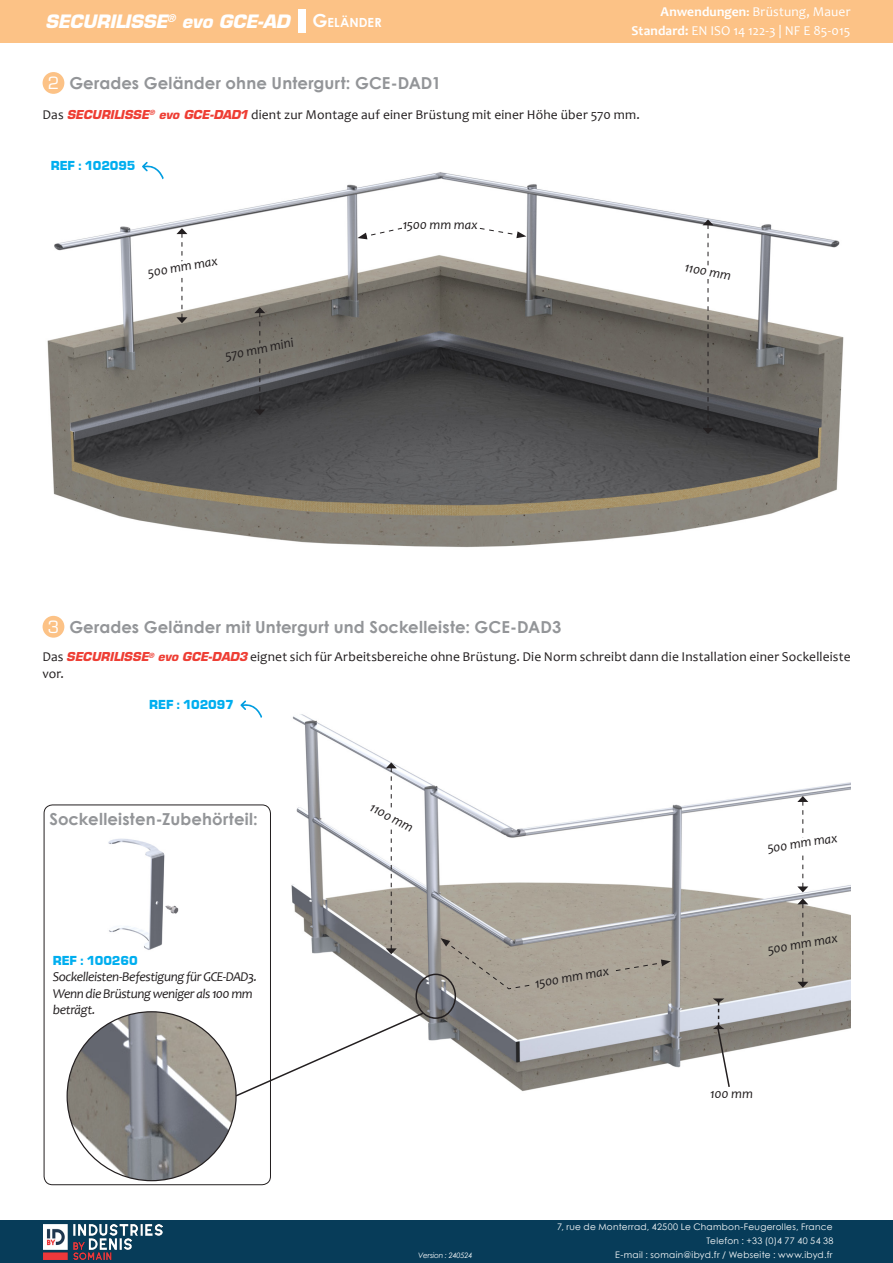
<style>
.page{position:relative;width:893px;height:1263px;background:#fff}
.page>*{position:absolute;margin:0;border:0;box-sizing:border-box;transform-origin:0 0}
.t1{font:italic 700 18px "Eurostile LT Std";letter-spacing:-.01em;color:#fff}
.t2{font:700 16.5px "Century Gothic";letter-spacing:.01em;color:#939598}
.t3{font:16.5px "Eurostile";color:#fff}
.t4{font:13.5px/16.2px "Candara";letter-spacing:.01em;color:#231f20}
.t5{font:italic 13.5px "Candara";letter-spacing:-.03em;color:#231f20}
.t6{font:13.5px/18.9px "Candara";letter-spacing:.01em;color:#fff;text-align:right}
.t7{font:900 13.5px "Eurostile Becker";letter-spacing:-.01em;color:#00aeef}
.t8{font:italic 13.5px "Candara";letter-spacing:-.01em;color:#231f20}
.t9{font:700 12.6px "Century Gothic";letter-spacing:.01em;color:#fff}
.t10{font:9px/13.8px "Century Gothic";letter-spacing:.03em;color:#fff;text-align:right}
.t11{font:italic 7.5px "Century Gothic";letter-spacing:-.025em;color:#fff}
.s1{font-size:18px}
.s2{font-weight:700}
.s3{font-weight:700;font-size:12px}
.s4{font-family:"Eurostile LT Std";font-weight:700;font-style:italic;font-size:12px;color:#ee3e34}
</style>
<div class="page">
<div style="left:0;top:0;width:893px;height:43px;background:#fcc286"></div>
<div style="left:298px;top:10px;width:8px;height:23px;background:#fff"></div>
<div style="left:0;top:1220px;width:893px;height:43px;background:#073c59"></div>
<img style="left:43px;top:1225px;width:120px;height:34px">
<img style="left:291px;top:714px;width:559px;height:377px">
<img style="left:47px;top:172px;width:797px;height:376px">
<div style="left:44px;top:804px;width:227px;height:381px;border:1px solid #231f20;border-radius:9px"></div>
<svg style="left:683px;top:219px;width:50px;height:215px"></svg>
<svg style="left:757px;top:796px;width:92px;height:96px"></svg>
<svg style="left:761px;top:898px;width:83px;height:90px;background:#afa99e"></svg>
<svg style="left:365px;top:762px;width:52px;height:192px"></svg>
<svg style="left:713px;top:998px;width:18px;height:90px"></svg>
<svg style="left:138px;top:228px;width:160px;height:187px"></svg>
<svg style="left:357px;top:220px;width:169px;height:19px"></svg>
<img style="left:108px;top:838px;width:71px;height:112px">
<div style="left:43px;top:72px;width:21px;height:22px;background:#fcc286;border-radius:50%"></div>
<div style="left:43px;top:616px;width:21px;height:22px;background:#fcc286;border-radius:50%"></div>
<div style="left:403px;top:219px;width:76px;height:11px;background:#fff"></div>
<div style="left:441px;top:938px;width:230px;height:51px;background:#aba396"></div>
<img style="left:67px;top:1012px;width:169px;height:169px;border-radius:84px">
<div style="left:415px;top:973px;width:41px;height:46px;border:2px solid #231f20;border-radius:50%"></div>
<svg style="left:234px;top:1011px;width:191px;height:87px"></svg>
<svg style="left:142px;top:161px;width:24px;height:23px"></svg>
<svg style="left:240px;top:700px;width:23px;height:18px"></svg>
<h1 class="t1" style="left:45px;top:10px;width:246px">SECURILISSE<sup>®</sup> evo GCE-AD</h1>
<p class="t9" style="left:312px;top:13px;width:71px"><span class="s1">G</span>ELÄNDER</p>
<p class="t6" style="left:632px;top:2px;width:220px"><span class="s2">Anwendungen</span><span class="s3">:</span> Brüstung, Mauer<br><span class="s2">Standard:</span> EN ISO 14 122-3 | NF E 85-015</p>
<p class="t3" style="left:48px;top:73px;width:13px">2</p>
<p class="t2" style="left:69px;top:71px;width:373px">Gerades Geländer ohne Untergurt: GCE-DAD1</p>
<p class="t4" style="left:43px;top:107px;width:599px">Das <span class="s4">SECURILISSE</span><sup>®</sup> <span class="s4">evo GCE-DAD1</span> dient zur Montage auf einer Brüstung mit einer Höhe über 570 mm.</p>
<p class="t7" style="left:51px;top:158px;width:86px">REF : 102095</p>
<p class="t5" style="left:146px;top:264px;width:72px;rotate:-10deg">500 mm max</p>
<p class="t5" style="left:224px;top:348px;width:71px;rotate:-12deg">570 mm mini</p>
<p class="t8" style="left:403px;top:216px;width:77px">1500 mm max</p>
<p class="t3" style="left:48px;top:617px;width:13px">3</p>
<p class="t2" style="left:69px;top:614px;width:493px">Gerades Geländer mit Untergurt und Sockelleiste: GCE-DAD3</p>
<p class="t5" style="left:686px;top:259px;width:49px;rotate:11deg">1100 mm</p>
<p class="t4" style="left:42px;top:649px;width:810px">Das <span class="s4">SECURILISSE</span><sup>®</sup> <span class="s4">evo GCE-DAD3</span> eignet sich für Arbeitsbereiche ohne Brüstung. Die Norm schreibt dann die Installation einer Sockelleiste vor.</p>
<p class="t7" style="left:149px;top:697px;width:86px">REF : 102097</p>
<p class="t2" style="left:49px;top:806px;width:210px">Sockelleisten-Zubehörteil:</p>
<p class="t7" style="left:53px;top:953px;width:86px">REF : 100260</p>
<p class="t5" style="left:53px;top:968px;width:206px">Sockelleisten-Befestigung für GCE-DAD3.</p>
<p class="t5" style="left:53px;top:985px;width:202px">Wenn die Brüstung weniger als 100 mm</p>
<p class="t5" style="left:53px;top:1001px;width:44px">beträgt.</p>
<p class="t5" style="left:375px;top:799px;width:49px;rotate:28deg">1100 mm</p>
<p class="t5" style="left:766px;top:840px;width:72px;rotate:-9deg">500 mm max</p>
<p class="t5" style="left:533px;top:975px;width:77px;rotate:-10deg">1500 mm max</p>
<p class="t5" style="left:766px;top:941px;width:72px;rotate:-10deg">500 mm max</p>
<p class="t5" style="left:710px;top:1085px;width:44px">100 mm</p>
<p class="t10" style="left:557px;top:1220px;width:278px">7, rue de Monterrad, 42500 Le Chambon-Feugerolles, France<br>Telefon : +33 (0)4 77 40 54 38</p>
<p class="t11" style="left:418px;top:1250px;width:56px">Version : 240524</p>
<p class="t10" style="left:615px;top:1248px;width:219px">E-mail : somain@ibyd.fr / Webseite : www.ibyd.fr</p>
</div>
